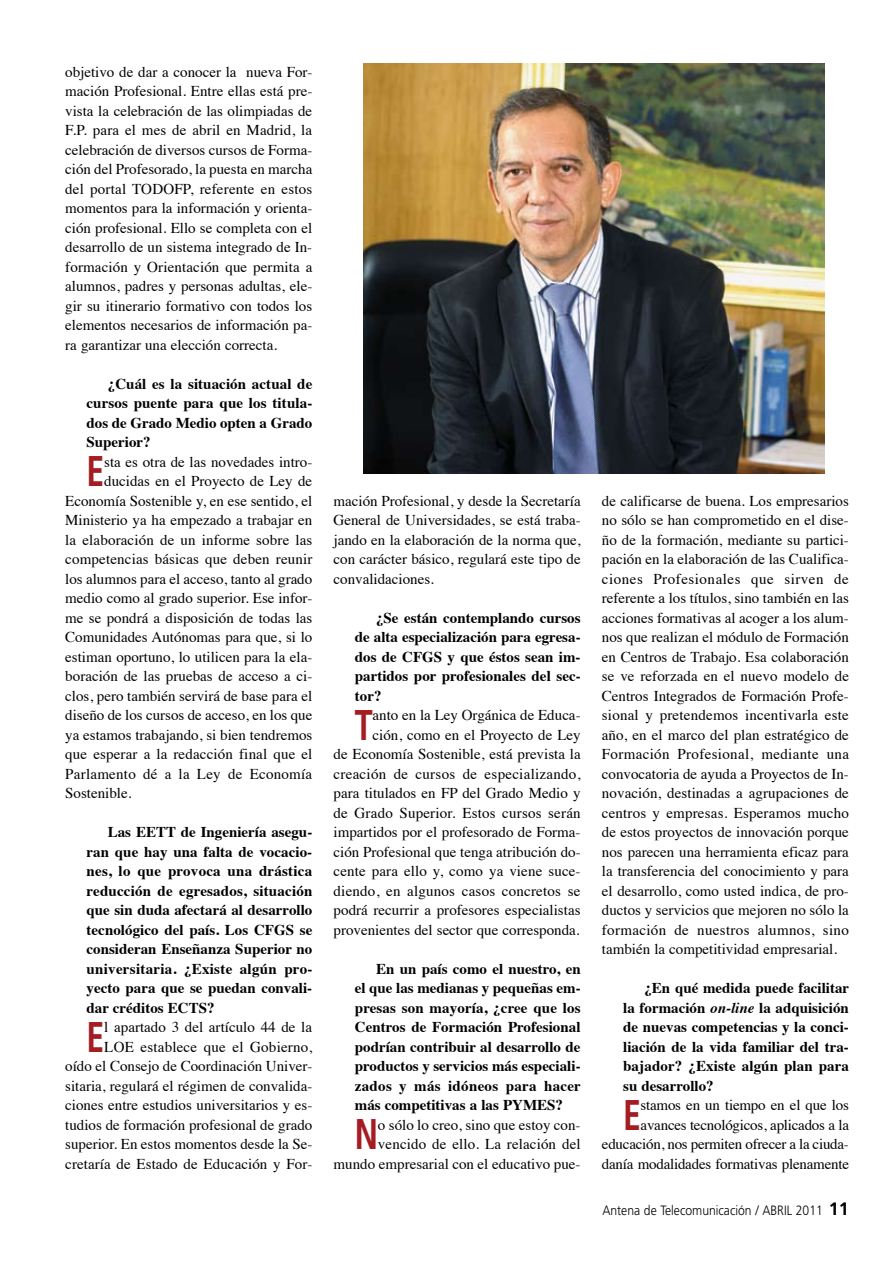
<style>
.page{position:relative;width:893px;height:1263px;background:#fff}
.page>*{position:absolute;margin:0;border:0;box-sizing:border-box;transform-origin:0 0}
.t1{font:700 42.9px "Frutiger";color:#a41d23;scale:.75 1}
.t2{font:15px/19.5px "Times";color:#000;text-align:right}
.t3{font:700 15px/19.5px "Times";color:#000;text-align:justify}
.t4{font:300 13.5px "Frutiger";color:#000;scale:.9 1}
.s1{font-style:italic}
.s2{font-weight:700;font-size:18px}
</style>
<div class="page">
<img style="left:363px;top:64px;width:462px;height:409px">
<p class="t2" style="left:65px;top:60px;width:249px;text-align:justify">objetivo de dar a conocer la nueva For&shy;mación Profesional. Entre ellas está pre&shy;vista la celebración de las olimpiadas de F.P. para el mes de abril en Madrid, la celebración de diversos cursos de Forma&shy;ción del Profesorado, la puesta en marcha del portal TODOFP, referente en estos momentos para la información y orienta&shy;ción profesional. Ello se completa con el desarrollo de un sistema integrado de In&shy;formación y Orientación que permita a alumnos, padres y personas adultas, ele&shy;gir su itinerario formativo con todos los elementos necesarios de información pa&shy;ra garantizar una elección correcta.</p>
<p class="t3" style="left:87px;top:372px;width:227px;text-indent:21px">¿Cuál es la situación actual de cursos puente para que los titula&shy;dos de Grado Medio opten a Grado Superior?</p>
<h1 class="t1" style="left:87px;top:446px;width:25px">E</h1>
<p class="t2" style="left:104px;top:450px;width:210px">sta es otra de las novedades intro-</p>
<p class="t2" style="left:104px;top:470px;width:210px">ducidas en el Proyecto de Ley de</p>
<p class="t2" style="left:65px;top:489px;width:249px">Economía Sostenible y, en ese sentido, el</p>
<p class="t2" style="left:65px;top:509px;width:249px">Ministerio ya ha empezado a trabajar en</p>
<p class="t2" style="left:65px;top:528px;width:249px">la elaboración de un informe sobre las</p>
<p class="t2" style="left:65px;top:548px;width:249px">competencias básicas que deben reunir</p>
<p class="t2" style="left:65px;top:567px;width:249px">los alumnos para el acceso, tanto al grado</p>
<p class="t2" style="left:65px;top:587px;width:249px">medio como al grado superior. Ese infor-</p>
<p class="t2" style="left:65px;top:606px;width:249px">me se pondrá a disposición de todas las</p>
<p class="t2" style="left:65px;top:626px;width:249px">Comunidades Autónomas para que, si lo</p>
<p class="t2" style="left:65px;top:645px;width:249px">estiman oportuno, lo utilicen para la ela-</p>
<p class="t2" style="left:65px;top:665px;width:249px">boración de las pruebas de acceso a ci-</p>
<p class="t2" style="left:65px;top:684px;width:249px">clos, pero también servirá de base para el</p>
<p class="t2" style="left:65px;top:704px;width:249px">diseño de los cursos de acceso, en los que</p>
<p class="t2" style="left:65px;top:723px;width:249px">ya estamos trabajando, si bien tendremos</p>
<p class="t2" style="left:65px;top:743px;width:249px">que esperar a la redacción final que el</p>
<p class="t2" style="left:65px;top:762px;width:248px">Parlamento dé a la Ley de Economía</p>
<p class="t2" style="left:65px;top:782px;width:68px">Sostenible.</p>
<p class="t3" style="left:87px;top:821px;width:227px;text-indent:21px">Las EETT de Ingeniería asegu&shy;ran que hay una falta de vocacio&shy;nes, lo que provoca una drástica reducción de egresados, situación que sin duda afectará al desarrollo tecnológico del país. Los CFGS se consideran Enseñanza Superior no universitaria. ¿Existe algún pro&shy;yecto para que se puedan convali&shy;dar créditos ECTS?</p>
<h1 class="t1" style="left:87px;top:1011px;width:25px">E</h1>
<p class="t2" style="left:65px;top:1016px;width:249px">l apartado 3 del artículo 44 de la<br>LOE establece que el Gobierno,<br>oído el Consejo de Coordinación Univer&shy;sitaria, regulará el régimen de convalida&shy;ciones entre estudios universitarios y es&shy;tudios de formación profesional de grado superior. En estos momentos desde la Se&shy;cretaría de Estado de Educación y For-</p>
<p class="t2" style="left:334px;top:489px;width:249px;text-align:justify">mación Profesional, y desde la Secretaría General de Universidades, se está traba&shy;jando en la elaboración de la norma que, con carácter básico, regulará este tipo de convalidaciones.</p>
<p class="t3" style="left:355px;top:606px;width:227px;text-indent:21px">¿Se están contemplando cursos de alta especialización para egresa&shy;dos de CFGS y que éstos sean im&shy;partidos por profesionales del sec&shy;tor?</p>
<h1 class="t1" style="left:355px;top:699px;width:25px">T</h1>
<p class="t2" style="left:334px;top:704px;width:249px">anto en la Ley Orgánica de Educa-<br>ción, como en el Proyecto de Ley<br>de Economía Sostenible, está prevista la creación de cursos de especializando, para titulados en FP del Grado Medio y de Grado Superior. Estos cursos serán impartidos por el profesorado de Forma&shy;ción Profesional que tenga atribución do&shy;cente para ello y, como ya viene suce&shy;diendo, en algunos casos concretos se podrá recurrir a profesores especialistas provenientes del sector que corresponda.</p>
<p class="t3" style="left:355px;top:957px;width:228px;text-indent:21px">En un país como el nuestro, en el que las medianas y pequeñas em&shy;presas son mayoría, ¿cree que los Centros de Formación Profesional podrían contribuir al desarrollo de productos y servicios más especiali&shy;zados y más idóneos para hacer más competitivas a las PYMES?</p>
<h1 class="t1" style="left:355px;top:1109px;width:33px">N</h1>
<p class="t2" style="left:334px;top:1113px;width:249px">o sólo lo creo, sino que estoy con&shy;vencido de ello. La relación del mundo empresarial con el educativo pue-</p>
<p class="t2" style="left:602px;top:489px;width:249px;text-align:justify">de calificarse de buena. Los empresarios no sólo se han comprometido en el dise&shy;ño de la formación, mediante su partici&shy;pación en la elaboración de las Cualifica&shy;ciones Profesionales que sirven de referente a los títulos, sino también en las acciones formativas al acoger a los alum&shy;nos que realizan el módulo de Formación en Centros de Trabajo. Esa colaboración se ve reforzada en el nuevo modelo de Centros Integrados de Formación Profe&shy;sional y pretendemos incentivarla este año, en el marco del plan estratégico de Formación Profesional, mediante una convocatoria de ayuda a Proyectos de In&shy;novación, destinadas a agrupaciones de centros y empresas. Esperamos mucho de estos proyectos de innovación porque nos parecen una herramienta eficaz para la transferencia del conocimiento y para el desarrollo, como usted indica, de pro&shy;ductos y servicios que mejoren no sólo la formación de nuestros alumnos, sino también la competitividad empresarial.</p>
<p class="t3" style="left:623px;top:977px;width:228px;text-indent:21px">¿En qué medida puede facilitar la formación <span class="s1">on-line</span> la adquisición de nuevas competencias y la conci&shy;liación de la vida familiar del tra&shy;bajador? ¿Existe algún plan para su desarrollo?</p>
<h1 class="t1" style="left:623px;top:1089px;width:25px">E</h1>
<p class="t2" style="left:602px;top:1094px;width:249px">stamos en un tiempo en el que los avances tecnológicos, aplicados a la educación, nos permiten ofrecer a la ciuda&shy;danía modalidades formativas plenamente</p>
<p class="t4" style="left:602px;top:1202px;width:275px">Antena de Telecomunicación / ABRIL 2011 <span class="s2">11</span></p>
</div>
